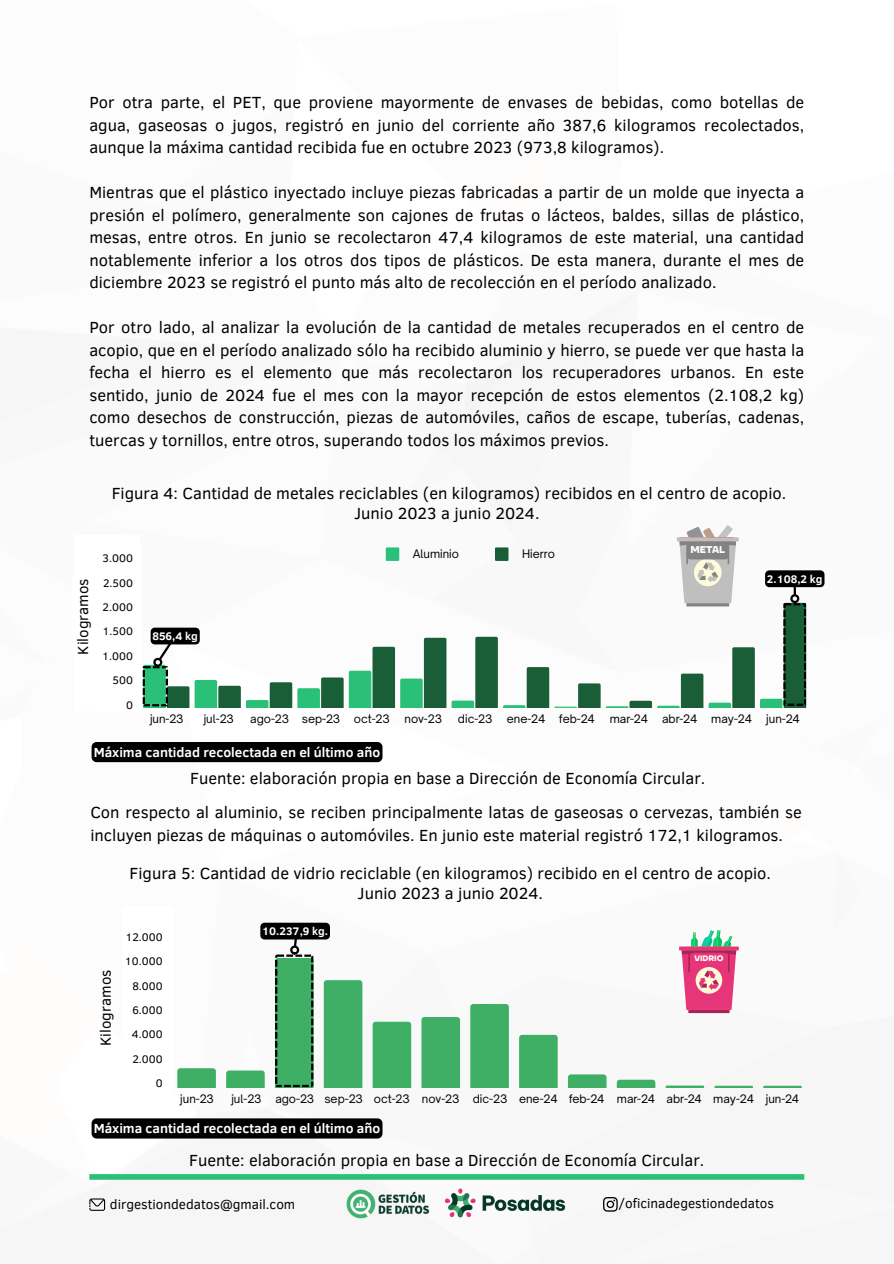
<style>
.page{position:relative;width:894px;height:1264px;background:#fff}
.page>*{position:absolute;margin:0;border:0;box-sizing:border-box;transform-origin:0 0}
.t1{font:16.5px/22.5px "Clear Sans";color:#000;text-align:justify}
.t2{font:15px "Clear Sans";color:#000}
.t3{font:700 13.5px "Clear Sans";color:#fff}
.t4{font:13.5px "Clear Sans";color:#020202}
.t5{font:11.25px "Open Sauce One";color:#000}
.t6{font:11.25px "Clear Sans";color:#000}
.t7{font:700 11.25px "Clear Sans";color:#fff}
.t8{font:700 9.75px "TT Firs Neue";letter-spacing:-.01em;color:#fff}
.t9{font:9.3px "Clear Sans";letter-spacing:-.06em;color:#fff}
.t10{font:700 7.95px "TT Firs Neue";letter-spacing:-.01em;color:#fff}
</style>
<div class="page">
<img style="left:17px;top:336px;width:809px;height:888px">
<svg style="left:177px;top:1068px;width:39px;height:18px"></svg>
<svg style="left:226px;top:1070px;width:39px;height:16px"></svg>
<div style="left:324px;top:980px;width:38px;height:106px;background:#3eaf65"></div>
<div style="left:372px;top:1021px;width:39px;height:65px;background:#3eaf65"></div>
<div style="left:421px;top:1016px;width:39px;height:70px;background:#3eaf65"></div>
<div style="left:470px;top:1004px;width:38px;height:82px;background:#3eaf65"></div>
<div style="left:519px;top:1034px;width:38px;height:52px;background:#3eaf65"></div>
<svg style="left:567px;top:1074px;width:39px;height:12px"></svg>
<svg style="left:616px;top:1079px;width:39px;height:7px"></svg>
<svg style="left:665px;top:1085px;width:39px;height:1px"></svg>
<svg style="left:714px;top:1085px;width:38px;height:1px"></svg>
<svg style="left:763px;top:1085px;width:38px;height:1px"></svg>
<div style="left:74px;top:535px;width:65px;height:175px;background:#fff"></div>
<svg style="left:275px;top:954px;width:38px;height:133px;background:#3a9e5c"></svg>
<svg style="left:679px;top:946px;width:59px;height:4px"></svg>
<svg style="left:681px;top:930px;width:55px;height:83px"></svg>
<div style="left:290px;top:945px;width:9px;height:9px;border:2px solid #000;border-radius:50%"></div>
<div style="left:89px;top:1174px;width:715px;height:5px;background:#2bc078"></div>
<svg style="left:89px;top:1198px;width:16px;height:12px"></svg>
<svg style="left:603px;top:1196px;width:14px;height:15px"></svg>
<img style="left:342px;top:1183px;width:65px;height:41px">
<img style="left:407px;top:1159px;width:195px;height:65px">
<svg style="left:349px;top:525px;width:475px;height:182px"></svg>
<div style="left:123px;top:906px;width:50px;height:187px;background:#fff"></div>
<div style="left:93px;top:546px;width:49px;height:165px;background:#fff"></div>
<div style="left:72px;top:576px;width:21px;height:80px;background:#fff"></div>
<svg style="left:143px;top:627px;width:200px;height:80px"></svg>
<div style="left:92px;top:742px;width:290px;height:20px;background:#010101;border-radius:5px"></div>
<div style="left:92px;top:1118px;width:290px;height:20px;background:#000;border-radius:5px"></div>
<svg style="left:260px;top:922px;width:70px;height:26px"></svg>
<svg style="left:100px;top:711px;width:35px;height:2px"></svg>
<h5 class="t1" style="left:89px;top:90px;width:716px">Por otra parte, el PET, que proviene mayormente de envases de bebidas, como botellas de agua, gaseosas o jugos, registró en junio del corriente año 387,6 kilogramos recolectados, aunque la máxima cantidad recibida fue en octubre 2023 (973,8 kilogramos).</h5>
<h5 class="t1" style="left:89px;top:180px;width:716px">Mientras que el plástico inyectado incluye piezas fabricadas a partir de un molde que inyecta a presión el polímero, generalmente son cajones de frutas o lácteos, baldes, sillas de plástico, mesas, entre otros. En junio se recolectaron 47,4 kilogramos de este material, una cantidad notablemente inferior a los otros dos tipos de plásticos. De esta manera, durante el mes de diciembre 2023 se registró el punto más alto de recolección en el período analizado.</h5>
<h5 class="t1" style="left:89px;top:315px;width:716px">Por otro lado, al analizar la evolución de la cantidad de metales recuperados en el centro de acopio, que en el período analizado sólo ha recibido aluminio y hierro, se puede ver que hasta la fecha el hierro es el elemento que más recolectaron los recuperadores urbanos. En este sentido, junio de 2024 fue el mes con la mayor recepción de estos elementos (2.108,2 kg) como desechos de construcción, piezas de automóviles, caños de escape, tuberías, cadenas, tuercas y tornillos, entre otros, superando todos los máximos previos.</h5>
<h1 class="t1" style="left:112px;top:482px;width:676px;line-height:20.2px;text-align:center">Figura 4: Cantidad de metales reciclables (en kilogramos) recibidos en el centro de acopio.<br>Junio 2023 a junio 2024.</h1>
<h5 class="t6" style="left:103px;top:550px;width:32px">3.000</h5>
<h5 class="t6" style="left:103px;top:574px;width:31px">2.500</h5>
<h5 class="t6" style="left:103px;top:599px;width:32px">2.000</h5>
<h5 class="t6" style="left:103px;top:623px;width:32px">1.500</h5>
<h1 class="t6" style="left:102px;top:647px;width:32px">1.000</h1>
<h2 class="t6" style="left:113px;top:672px;width:22px">500</h2>
<h1 class="t6" style="left:126px;top:696px;width:8px">0</h1>
<p class="t5" style="left:96px;top:576px;width:33px">2500.</p>
<h4 class="t2" style="left:72px;top:654px;width:78px;rotate:-90deg">Kilogramos</h4>
<p class="t5" style="left:96px;top:601px;width:41px">2000.0</p>
<p class="t5" style="left:98px;top:625px;width:38px">1500.0</p>
<p class="t5" style="left:98px;top:650px;width:39px">1000.0</p>
<p class="t5" style="left:102px;top:675px;width:34px">500.0</p>
<p class="t7" style="left:152px;top:627px;width:47px">856,4 kg</p>
<p class="t5" style="left:412px;top:547px;width:48px">Aluminio</p>
<p class="t5" style="left:522px;top:547px;width:34px">Hierro</p>
<h5 class="t8" style="left:690px;top:544px;width:36px">METAL</h5>
<h1 class="t7" style="left:766px;top:570px;width:57px">2.108,2 kg</h1>
<p class="t5" style="left:150px;top:711px;width:35px">jun-23</p>
<p class="t5" style="left:204px;top:711px;width:32px">jul-23</p>
<p class="t5" style="left:250px;top:711px;width:141px">ago-23 sep-23 oct-23</p>
<p class="t5" style="left:404px;top:711px;width:39px">nov-23</p>
<p class="t5" style="left:458px;top:711px;width:36px">dic-23</p>
<p class="t5" style="left:506px;top:711px;width:90px">ene-24 feb-24</p>
<p class="t5" style="left:609px;top:711px;width:144px">mar-24 abr-24 may-24</p>
<p class="t5" style="left:766px;top:711px;width:35px">jun-24</p>
<h5 class="t3" style="left:94px;top:742px;width:288px">Máxima cantidad recolectada en el último año</h5>
<h5 class="t1" style="left:190px;top:766px;width:516px">Fuente: elaboración propia en base a Dirección de Economía Circular.</h5>
<h5 class="t1" style="left:90px;top:800px;width:712px">Con respecto al aluminio, se reciben principalmente latas de gaseosas o cervezas, también se incluyen piezas de máquinas o automóviles. En junio este material registró 172,1 kilogramos.</h5>
<p class="t2" style="left:94px;top:1045px;width:78px;rotate:-90deg">Kilogramos</p>
<h1 class="t1" style="left:129px;top:861px;width:643px;line-height:20.2px;text-align:center">Figura 5: Cantidad de vidrio reciclable (en kilogramos) recibido en el centro de acopio.<br>Junio 2023 a junio 2024.</h1>
<p class="t5" style="left:130px;top:928px;width:41px">2000.0</p>
<h2 class="t6" style="left:125px;top:928px;width:39px">12.000</h2>
<h1 class="t6" style="left:125px;top:953px;width:39px">10.000</h1>
<h1 class="t6" style="left:132px;top:977px;width:32px">8.000</h1>
<h1 class="t6" style="left:132px;top:1001px;width:32px">6.000</h1>
<h4 class="t6" style="left:132px;top:1026px;width:32px">4.000</h4>
<p class="t6" style="left:132px;top:1050px;width:32px">2.000</p>
<p class="t6" style="left:156px;top:1075px;width:8px">0</p>
<p class="t5" style="left:128px;top:953px;width:41px">0000.0</p>
<p class="t5" style="left:128px;top:978px;width:41px">80 0.0</p>
<p class="t5" style="left:129px;top:1004px;width:41px">6000.0</p>
<p class="t5" style="left:130px;top:1029px;width:41px">4000.0</p>
<p class="t5" style="left:130px;top:1054px;width:41px">2000.0</p>
<p class="t5" style="left:151px;top:1079px;width:19px">0.0</p>
<h5 class="t7" style="left:262px;top:922px;width:67px">10.237,9 kg.</h5>
<h4 class="t10" style="left:694px;top:953px;width:30px">VIDRIO</h4>
<h1 class="t9" style="left:696px;top:955px;width:29px">VIDRIO</h1>
<p class="t5" style="left:180px;top:1091px;width:35px">jun-23</p>
<p class="t5" style="left:231px;top:1091px;width:569px">jul-23 ago-23 sep-23 oct-23 nov-23 dic-23 ene-24 feb-24 mar-24 abr-24 may-24 jun-24</p>
<h5 class="t3" style="left:94px;top:1118px;width:288px">Máxima cantidad recolectada en el último año</h5>
<h1 class="t1" style="left:189px;top:1147px;width:516px">Fuente: elaboración propia en base a Dirección de Economía Circular.</h1>
<h6 class="t4" style="left:110px;top:1194px;width:187px">dirgestiondedatos@gmail.com</h6>
<h5 class="t4" style="left:618px;top:1193px;width:157px">/oficinadegestiondedatos</h5>
</div>
